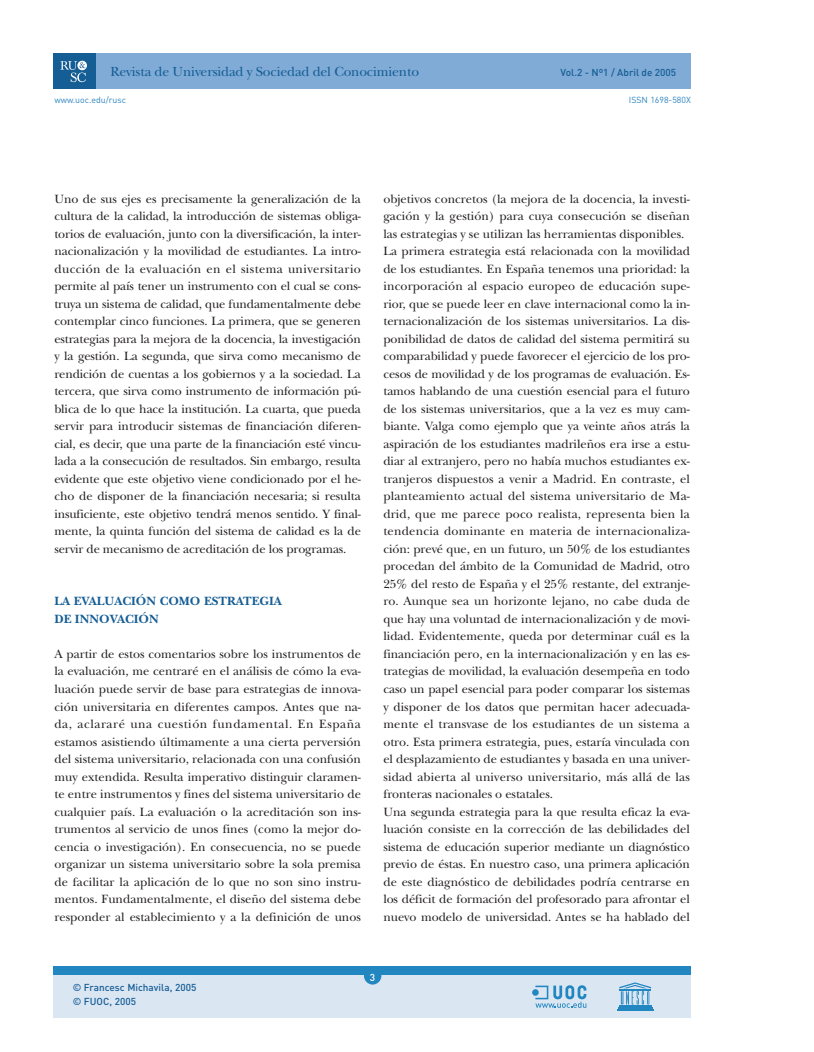
<style>
.page{position:relative;width:814px;height:1052px;background:#fff}
.page>*{position:absolute;margin:0;border:0;box-sizing:border-box;transform-origin:0 0}
.t1{font:13.75px "New Baskerville";letter-spacing:-.01em;color:#155d95}
.t2{font:12.5px/17.5px "New Baskerville";letter-spacing:-.005em;color:#231f20;text-align:justify}
.t3{font:700 12.5px/17.5px "New Baskerville";color:#155d95}
.t4{font:500 10px/13.5px "DIN";color:#155d95}
.t5{font:500 10px "DIN";color:#fff}
.t6{font:8.75px "DIN";color:#2a83be}
</style>
<div class="page">
<div style="left:71px;top:53px;width:620px;height:36px;background:#80abd6"></div>
<div style="left:53px;top:53px;width:43px;height:36px;background:#155d95"></div>
<svg style="left:60px;top:61px;width:27px;height:21px"></svg>
<div style="left:54px;top:966px;width:637px;height:9px;background:#2286c0"></div>
<div style="left:54px;top:975px;width:637px;height:42px;background:#dbe6f3"></div>
<hr style="left:619px;top:1004px;width:32px;height:2px;background:#2286c0">
<hr style="left:618px;top:1007px;width:34px;height:1px;background:#2286c0">
<hr style="left:617px;top:1009px;width:36px;height:1px;background:#2286c0">
<svg style="left:619px;top:982px;width:32px;height:22px"></svg>
<div style="left:364px;top:966px;width:17px;height:18px;background:#2286c0;border-radius:50%"></div>
<svg style="left:532px;top:985px;width:54px;height:22px"></svg>
<p class="t1" style="left:111px;top:67px;width:310px">Revista de Universidad y Sociedad del Conocimiento</p>
<p class="t4" style="left:560px;top:67px;width:117px">Vol.2 - Nº1 / Abril de 2005</p>
<p class="t6" style="left:54px;top:97px;width:73px">www.uoc.edu/rusc</p>
<p class="t6" style="left:629px;top:97px;width:63px">ISSN 1698-580X</p>
<p class="t2" style="left:54px;top:191px;width:308px">Uno de sus ejes es precisamente la generalización de la cultura de la calidad, la introducción de sistemas obliga&shy;torios de evaluación, junto con la diversificación, la inter&shy;nacionalización y la movilidad de estudiantes. La intro&shy;ducción de la evaluación en el sistema universitario permite al país tener un instrumento con el cual se cons&shy;truya un sistema de calidad, que fundamentalmente debe contemplar cinco funciones. La primera, que se generen estrategias para la mejora de la docencia, la investigación y la gestión. La segunda, que sirva como mecanismo de rendición de cuentas a los gobiernos y a la sociedad. La tercera, que sirva como instrumento de información pú&shy;blica de lo que hace la institución. La cuarta, que pueda servir para introducir sistemas de financiación diferen&shy;cial, es decir, que una parte de la financiación esté vincu&shy;lada a la consecución de resultados. Sin embargo, resulta evidente que este objetivo viene condicionado por el he&shy;cho de disponer de la financiación necesaria; si resulta insuficiente, este objetivo tendrá menos sentido. Y final&shy;mente, la quinta función del sistema de calidad es la de servir de mecanismo de acreditación de los programas.</p>
<p class="t3" style="left:54px;top:594px;width:229px">LA EVALUACIÓN COMO ESTRATEGIA<br>DE INNOVACIÓN</p>
<p class="t2" style="left:54px;top:646px;width:308px">A partir de estos comentarios sobre los instrumentos de la evaluación, me centraré en el análisis de cómo la eva&shy;luación puede servir de base para estrategias de innova&shy;ción universitaria en diferentes campos. Antes que na&shy;da, aclararé una cuestión fundamental. En España estamos asistiendo últimamente a una cierta perversión del sistema universitario, relacionada con una confusión muy extendida. Resulta imperativo distinguir claramen&shy;te entre instrumentos y fines del sistema universitario de cualquier país. La evaluación o la acreditación son ins&shy;trumentos al servicio de unos fines (como la mejor do&shy;cencia o investigación). En consecuencia, no se puede organizar un sistema universitario sobre la sola premisa de facilitar la aplicación de lo que no son sino instru&shy;mentos. Fundamentalmente, el diseño del sistema debe responder al establecimiento y a la definición de unos</p>
<p class="t2" style="left:383px;top:191px;width:308px;text-align:left">objetivos concretos (la mejora de la docencia, la investi&shy;gación y la gestión) para cuya consecución se diseñan las estrategias y se utilizan las herramientas disponibles.<br>La primera estrategia está relacionada con la movilidad de los estudiantes. En España tenemos una prioridad: la incorporación al espacio europeo de educación supe&shy;rior, que se puede leer en clave internacional como la in&shy;ternacionalización de los sistemas universitarios. La dis&shy;ponibilidad de datos de calidad del sistema permitirá su comparabilidad y puede favorecer el ejercicio de los pro&shy;cesos de movilidad y de los programas de evaluación. Es&shy;tamos hablando de una cuestión esencial para el futuro de los sistemas universitarios, que a la vez es muy cam&shy;biante. Valga como ejemplo que ya veinte años atrás la aspiración de los estudiantes madrileños era irse a estu&shy;diar al extranjero, pero no había muchos estudiantes ex&shy;tranjeros dispuestos a venir a Madrid. En contraste, el planteamiento actual del sistema universitario de Ma&shy;drid, que me parece poco realista, representa bien la tendencia dominante en materia de internacionaliza&shy;ción: prevé que, en un futuro, un 50% de los estudiantes procedan del ámbito de la Comunidad de Madrid, otro 25% del resto de España y el 25% restante, del extranje&shy;ro. Aunque sea un horizonte lejano, no cabe duda de que hay una voluntad de internacionalización y de movi&shy;lidad. Evidentemente, queda por determinar cuál es la financiación pero, en la internacionalización y en las es&shy;trategias de movilidad, la evaluación desempeña en todo caso un papel esencial para poder comparar los sistemas y disponer de los datos que permitan hacer adecuada&shy;mente el transvase de los estudiantes de un sistema a otro. Esta primera estrategia, pues, estaría vinculada con el desplazamiento de estudiantes y basada en una univer&shy;sidad abierta al universo universitario, más allá de las fronteras nacionales o estatales.<br>Una segunda estrategia para la que resulta eficaz la eva&shy;luación consiste en la corrección de las debilidades del sistema de educación superior mediante un diagnóstico previo de éstas. En nuestro caso, una primera aplicación de este diagnóstico de debilidades podría centrarse en los déficit de formación del profesorado para afrontar el nuevo modelo de universidad. Antes se ha hablado del</p>
<p class="t4" style="left:73px;top:982px;width:125px">© Francesc Michavila, 2005 © FUOC, 2005</p>
<p class="t5" style="left:370px;top:969px;width:7px">1</p>
<p class="t5" style="left:370px;top:973px;width:7px">3</p>
</div>
